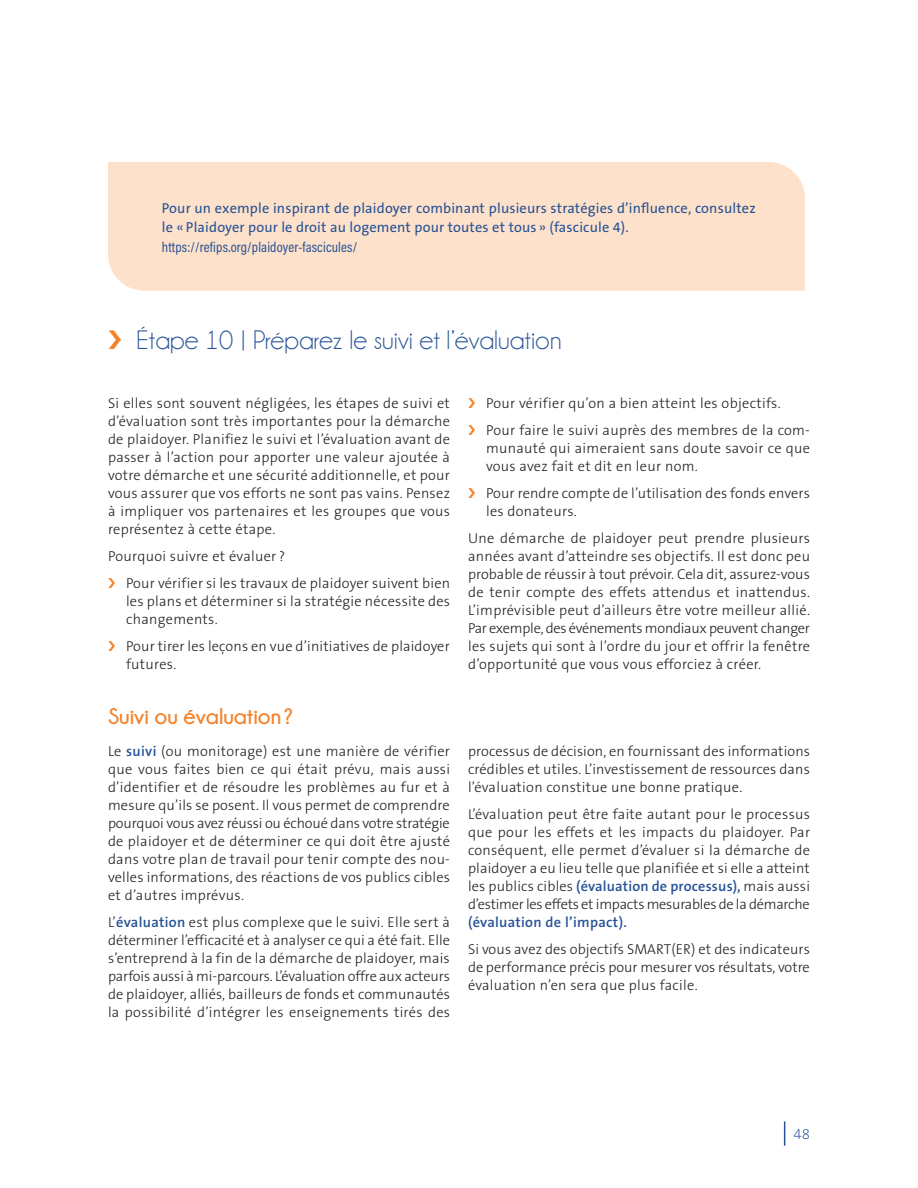
<style>
.page{position:relative;width:918px;height:1188px;background:#fff}
.page>*{position:absolute;margin:0;border:0;box-sizing:border-box;transform-origin:0 0}
.t1{font:27px "Champagne&Limousines";color:#265296}
.t2{font:700 22.5px "Champagne&Limousines";color:#f58229}
.t3{font:200 15px "The Sans B2";color:#265296}
.t4{font:300 14.4px/18px "The Sans B3";letter-spacing:.02em;color:#231f20;text-align:justify}
.t5{font:14.4px/18.9px "The Sans B5 Plain";letter-spacing:.01em;color:#265296}
.t6{font:14.4px "Acumin Pro Cond";letter-spacing:.01em;color:#265296}
.t7{font:600 14.4px "The Sans B6";letter-spacing:.02em;color:#265296}
.s1{font-family:"The Sans B6";font-weight:600;color:#265296}
</style>
<div class="page">
<svg style="left:784px;top:1121px;width:1px;height:25px"></svg>
<div style="left:108px;top:162px;width:697px;height:129px;background:#fee1ca"></div>
<p class="t5" style="left:162px;top:199px;width:595px">Pour un exemple inspirant de plaidoyer combinant plusieurs stratégies d’influence, consultez le « Plaidoyer pour le droit au logement pour toutes et tous » (fascicule 4).</p>
<p class="t6" style="left:162px;top:238px;width:197px">https://refips.org/plaidoyer-fascicules/</p>
<h1 class="t1" style="left:137px;top:326px;width:427px">Étape 10 | Préparez le suivi et l’évaluation</h1>
<p class="t4" style="left:108px;top:395px;width:344px">Si elles sont souvent négligées, les étapes de suivi et d’évaluation sont très importantes pour la démarche de plaidoyer. Planifiez le suivi et l’évaluation avant de passer à l’action pour apporter une valeur ajoutée à votre démarche et une sécurité additionnelle, et pour vous assurer que vos efforts ne sont pas vains. Pensez à impliquer vos partenaires et les groupes que vous représentez à cette étape.</p>
<p class="t4" style="left:126px;top:543px;width:326px;line-height:27px;text-indent:-18px">Pourquoi suivre et évaluer ?<br>Pour vérifier si les travaux de plaidoyer suivent bien</p>
<p class="t4" style="left:126px;top:593px;width:326px">les plans et déterminer si la stratégie nécessite des changements.</p>
<p class="t4" style="left:126px;top:638px;width:325px">Pour tirer les leçons en vue d’initiatives de plaidoyer futures.</p>
<h2 class="t2" style="left:108px;top:704px;width:187px">Suivi ou évaluation ?</h2>
<p class="t4" style="left:108px;top:743px;width:344px">Le <span class="s1">suivi</span> (ou monitorage) est une manière de vérifier que vous faites bien ce qui était prévu, mais aussi d’identifier et de résoudre les problèmes au fur et à mesure qu’ils se posent. Il vous permet de comprendre pourquoi vous avez réussi ou échoué dans votre stratégie de plaidoyer et de déterminer ce qui doit être ajusté dans votre plan de travail pour tenir compte des nou&shy;velles informations, des réactions de vos publics cibles et d’autres imprévus.</p>
<p class="t4" style="left:108px;top:914px;width:344px">L’<span class="s1">évaluation</span> est plus complexe que le suivi. Elle sert à déterminer l’efficacité et à analyser ce qui a été fait. Elle s’entreprend à la fin de la démarche de plaidoyer, mais parfois aussi à mi-parcours. L’évaluation offre aux acteurs de plaidoyer, alliés, bailleurs de fonds et communautés la possibilité d’intégrer les enseignements tirés des</p>
<p class="t4" style="left:486px;top:390px;width:325px;line-height:27px">Pour vérifier qu’on a bien atteint les objectifs.<br>Pour faire le suivi auprès des membres de la com-</p>
<p class="t4" style="left:486px;top:440px;width:326px">munauté qui aimeraient sans doute savoir ce que vous avez fait et dit en leur nom.</p>
<p class="t4" style="left:486px;top:485px;width:326px">Pour rendre compte de l’utilisation des fonds envers les donateurs.</p>
<p class="t4" style="left:468px;top:530px;width:344px">Une démarche de plaidoyer peut prendre plusieurs années avant d’atteindre ses objectifs. Il est donc peu probable de réussir à tout prévoir. Cela dit, assurez-vous de tenir compte des effets attendus et inattendus.<br>L’imprévisible peut d’ailleurs être votre meilleur allié.<br>Par exemple, des événements mondiaux peuvent changer les sujets qui sont à l’ordre du jour et offrir la fenêtre d’opportunité que vous vous efforciez à créer.</p>
<p class="t4" style="left:468px;top:743px;width:344px">processus de décision, en fournissant des informations crédibles et utiles. L’investissement de ressources dans l’évaluation constitue une bonne pratique.</p>
<p class="t4" style="left:468px;top:806px;width:344px">L’évaluation peut être faite autant pour le processus que pour les effets et les impacts du plaidoyer. Par conséquent, elle permet d’évaluer si la démarche de plaidoyer a eu lieu telle que planifiée et si elle a atteint les publics cibles <span class="s1">(évaluation de processus),</span> mais aussi d’estimer les effets et impacts mesurables de la démarche</p>
<p class="t7" style="left:468px;top:914px;width:160px">(évaluation de l’impact).</p>
<p class="t4" style="left:468px;top:941px;width:344px">Si vous avez des objectifs SMART(ER) et des indicateurs de performance précis pour mesurer vos résultats, votre évaluation n’en sera que plus facile.</p>
<p class="t3" style="left:794px;top:1126px;width:18px">48</p>
</div>
